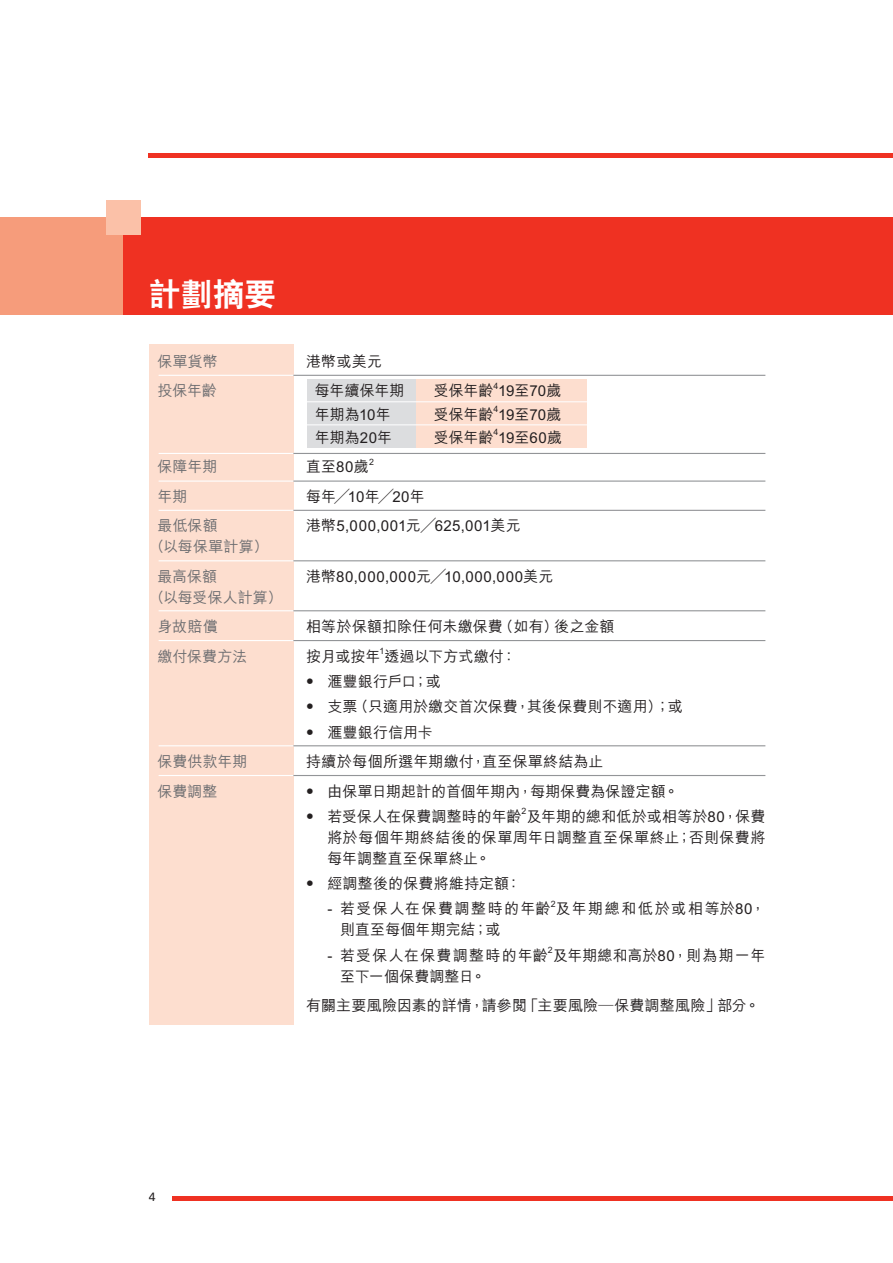
<style>
.page{position:relative;width:893px;height:1263px;background:#fff}
.page>*{position:absolute;margin:0;border:0;box-sizing:border-box;transform-origin:0 0}
.t1{font:800 31.5px "C Hei 2 HK";color:#fff}
.t2{font:500 15px/29.5px "M Hei HK";letter-spacing:.01em;color:#231f20}
.t3{font:500 15px/29.5px "M Hei HK";color:#6c6d70}
.t4{font:500 15px "M Hei HK";letter-spacing:.065em;color:#231f20}
.t5{font:500 15px "M Hei HK";letter-spacing:.1em;color:#231f20}
.t6{font:500 15px "M Hei HK";letter-spacing:.05em;color:#231f20}
.t7{font:12px "Univers";color:#231f20}
.t8{font:500 8.7px "M Hei HK";color:#231f20}
</style>
<div class="page">
<div style="left:106px;top:217px;width:787px;height:98px;background:#ef3122"></div>
<div style="left:0;top:217px;width:123px;height:98px;background:#f69c7b"></div>
<div style="left:106px;top:201px;width:34px;height:34px;background:#fbc1a8"></div>
<hr style="left:149px;top:153px;width:744px;height:4px;background:#ef3122">
<hr style="left:172px;top:1197px;width:721px;height:4px;background:#ef3122">
<div style="left:307px;top:379px;width:158px;height:68px;background:#dcdddf"></div>
<div style="left:417px;top:379px;width:170px;height:68px;background:#fddecf"></div>
<hr style="left:305px;top:401px;width:354px;height:1px;background:#fff">
<hr style="left:305px;top:424px;width:354px;height:1px;background:#fff">
<div style="left:149px;top:344px;width:144px;height:681px;background:#fddecf"></div>
<hr style="left:159px;top:375px;width:136px;height:1px;background:#fff">
<hr style="left:293px;top:375px;width:472px;height:1px;background:#939598">
<hr style="left:159px;top:453px;width:136px;height:1px;background:#fff">
<hr style="left:293px;top:453px;width:472px;height:1px;background:#939598">
<hr style="left:159px;top:480px;width:136px;height:2px;background:#fff">
<hr style="left:293px;top:480px;width:472px;height:2px;background:#939598">
<hr style="left:159px;top:510px;width:136px;height:1px;background:#fff">
<hr style="left:293px;top:510px;width:472px;height:1px;background:#939598">
<hr style="left:159px;top:560px;width:136px;height:1px;background:#fff">
<hr style="left:293px;top:560px;width:472px;height:1px;background:#939598">
<hr style="left:159px;top:610px;width:136px;height:1px;background:#fff">
<hr style="left:293px;top:610px;width:472px;height:1px;background:#939598">
<hr style="left:159px;top:640px;width:136px;height:1px;background:#fff">
<hr style="left:293px;top:640px;width:472px;height:1px;background:#939598">
<hr style="left:159px;top:745px;width:136px;height:1px;background:#fff">
<hr style="left:293px;top:745px;width:472px;height:1px;background:#939598">
<hr style="left:159px;top:775px;width:136px;height:1px;background:#fff">
<hr style="left:293px;top:775px;width:472px;height:1px;background:#939598">
<h1 class="t1" style="left:149px;top:274px;width:128px">計劃摘要</h1>
<p class="t3" style="left:157px;top:346px;width:62px">保單貨幣投保年齡</p>
<p class="t3" style="left:157px;top:451px;width:62px">保障年期年期<br>最低保額</p>
<p class="t3" style="left:157px;top:531px;width:113px;text-indent:-8px">（以每保單計算）最高保額</p>
<p class="t3" style="left:157px;top:581px;width:127px;text-indent:-8px">（以每受保人計算）身故賠償<br>繳付保費方法</p>
<p class="t3" style="left:157px;top:746px;width:92px">保費供款年期保費調整</p>
<p class="t2" style="left:315px;top:346px;width:91px;text-indent:-9px">港幣或美元<br>每年續保年期</p>
<p class="t8" style="left:493px;top:380px;width:6px">4</p>
<p class="t2" style="left:434px;top:375px;width:129px">受保年齡 19至70歲</p>
<p class="t8" style="left:493px;top:403px;width:6px">4</p>
<p class="t2" style="left:315px;top:398px;width:78px">年期為10年</p>
<p class="t2" style="left:434px;top:398px;width:129px">受保年齡 19至70歲</p>
<p class="t8" style="left:493px;top:426px;width:6px">4</p>
<p class="t2" style="left:315px;top:421px;width:79px">年期為20年</p>
<p class="t2" style="left:434px;top:421px;width:130px">受保年齡 19至60歲</p>
<p class="t2" style="left:306px;top:451px;width:64px">直至80歲</p>
<p class="t8" style="left:369px;top:455px;width:6px">2</p>
<p class="t2" style="left:306px;top:480px;width:216px">每年╱10年╱20年<br>港幣5,000,001元╱625,001美元</p>
<p class="t6" style="left:306px;top:565px;width:249px">港幣80,000,000元╱10,000,000美元</p>
<p class="t2" style="left:306px;top:611px;width:310px">相等於保額扣除任何未繳保費（如有）後之金額按月或按年透過以下方式繳付：</p>
<p class="t8" style="left:379px;top:645px;width:6px">1</p>
<p class="t2" style="left:302px;top:666px;width:140px">• 滙豐銀行戶口；或</p>
<p class="t2" style="left:302px;top:691px;width:382px">• 支票（只適用於繳交首次保費，其後保費則不適用）；或</p>
<p class="t2" style="left:302px;top:716px;width:303px">• 滙豐銀行信用卡<br>持續於每個所選年期繳付，直至保單終結為止</p>
<p class="t2" style="left:302px;top:775px;width:378px">• 由保單日期起計的首個年期內，每期保費為保證定額。</p>
<p class="t2" style="left:302px;top:800px;width:464px">• 若受保人在保費調整時的年齡及年期的總和低於或相等於80，保費</p>
<p class="t8" style="left:522px;top:805px;width:6px">2</p>
<p class="t2" style="left:327px;top:826px;width:439px;line-height:21px">將於每個年期終結後的保單周年日調整直至保單終止；否則保費將每年調整直至保單終止。</p>
<p class="t2" style="left:302px;top:868px;width:220px">• 經調整後的保費將維持定額：</p>
<p class="t5" style="left:327px;top:898px;width:439px">- 若受保人在保費調整時的年齡及年期總和低於或相等於80，</p>
<p class="t8" style="left:551px;top:897px;width:6px">2</p>
<p class="t2" style="left:340px;top:914px;width:162px">則直至每個年期完結；或</p>
<p class="t4" style="left:327px;top:944px;width:439px">- 若受保人在保費調整時的年齡及年期總和高於80，則為期一年</p>
<p class="t8" style="left:548px;top:944px;width:6px">2</p>
<p class="t2" style="left:306px;top:960px;width:455px;text-indent:34px">至下一個保費調整日。<br>有關主要風險因素的詳情，請參閱「主要風險—保費調整風險」部分。</p>
<p class="t7" style="left:149px;top:1190px;width:8px">4</p>
</div>
